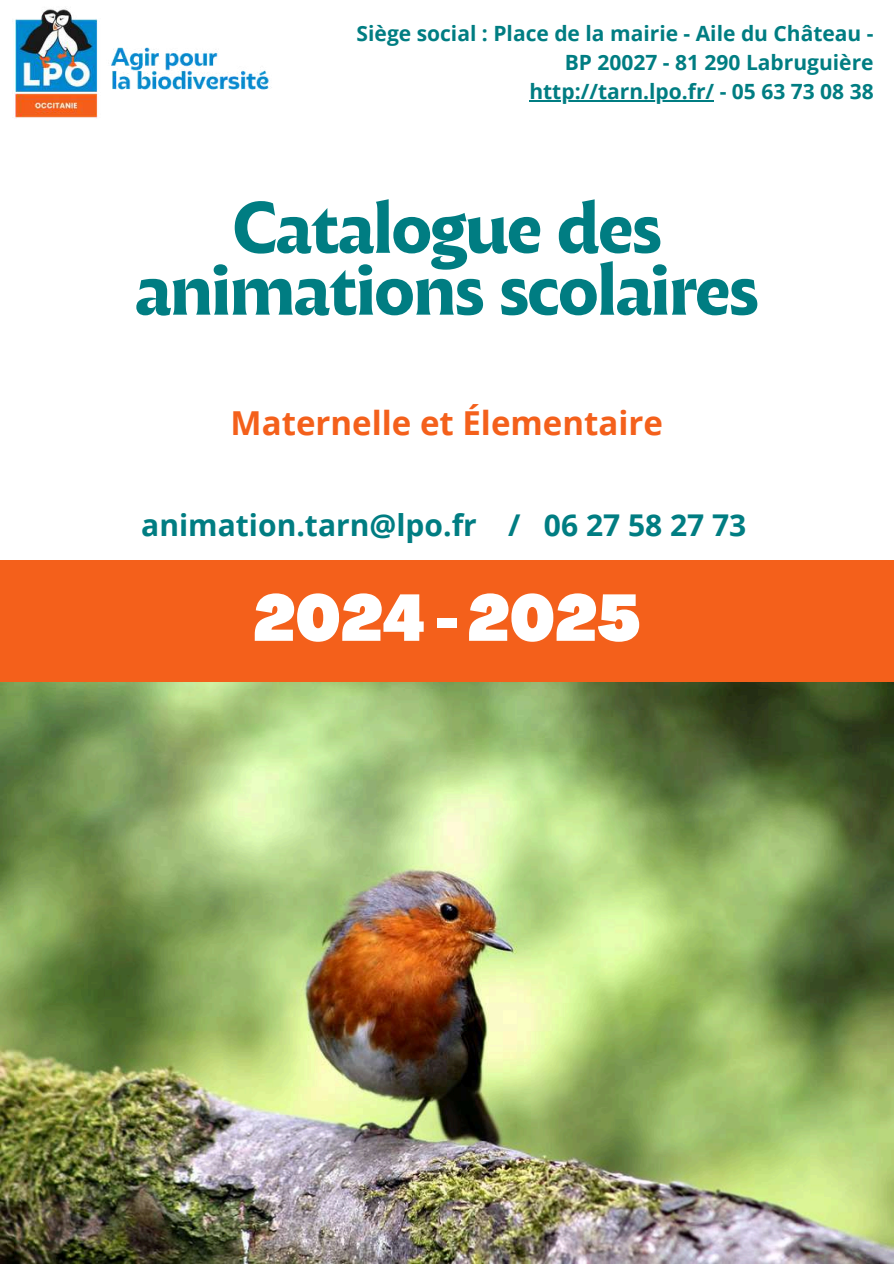
<style>
.page{position:relative;width:894px;height:1264px;background:#fff}
.page>*{position:absolute;margin:0;border:0;box-sizing:border-box;transform-origin:0 0}
.t1{font:700 70.5px/61.8px "Malik";letter-spacing:-.025em;color:#007d82;text-align:center}
.t2{font:900 condensed 64.5px "Agrandir";color:#fff}
.t3{font:700 33px "Open Sans";color:#f4601b}
.t4{font:700 30px "Open Sans";color:#007d82}
.t5{font:700 21px/29.2px "Open Sans";color:#007d82;text-align:right}
</style>
<div class="page">
<div style="left:0;top:560px;width:893px;height:205px;background:#f4601b"></div>
<img style="left:0;top:682px;width:893px;height:581px">
<img style="left:15px;top:7px;width:256px;height:111px">
<hr style="left:529px;top:101px;width:185px;height:1px;background:#007d82">
<p class="t5" style="left:356px;top:18px;width:518px">Siège social : Place de la mairie - Aile du Château -<br>BP 20027 - 81 290 Labruguière<br>http://tarn.lpo.fr/ - 05 63 73 08 38</p>
<h1 class="t1" style="left:135px;top:203px;width:625px">Catalogue des animations scolaires</h1>
<h3 class="t3" style="left:230px;top:400px;width:433px">Maternelle et Élementaire</h3>
<h3 class="t4" style="left:141px;top:504px;width:606px">animation.tarn@lpo.fr / 06 27 58 27 73</h3>
<h2 class="t2" style="left:253px;top:592px;width:388px">2024-2025</h2>
</div>
